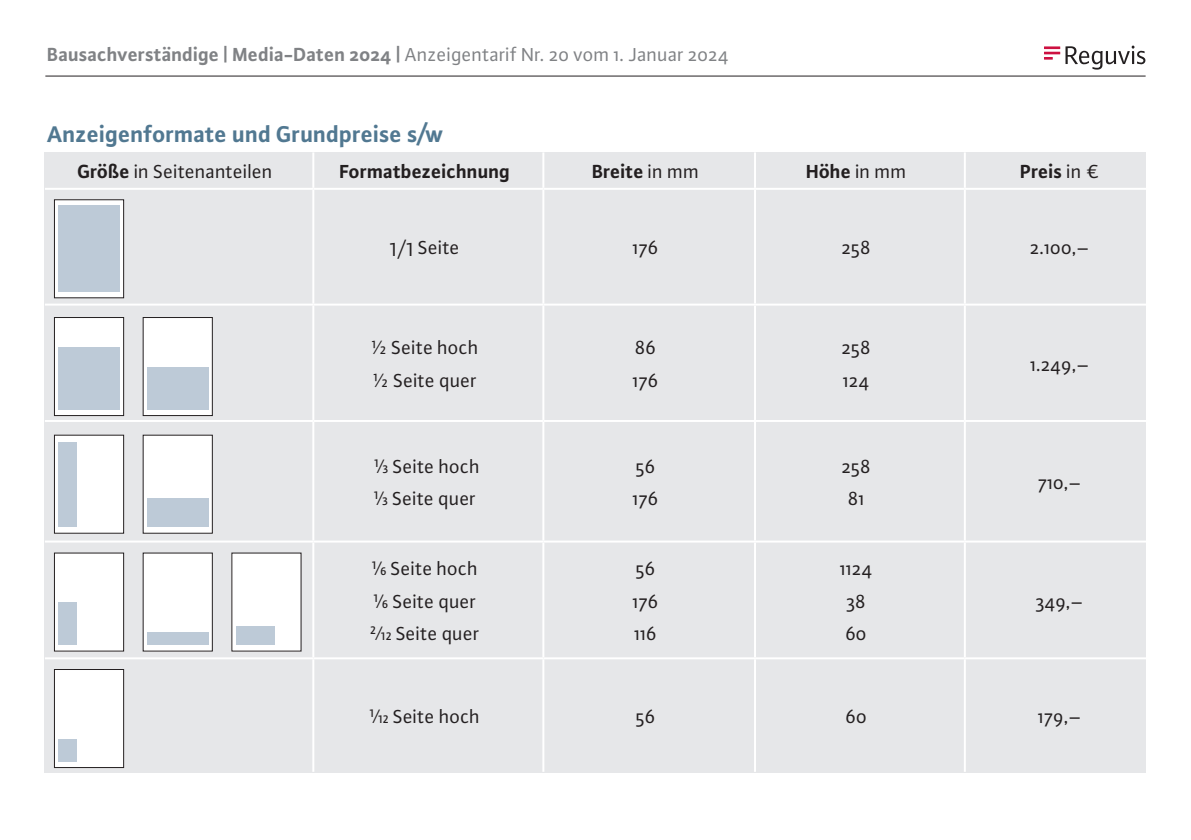
<style>
.page{position:relative;width:1191px;height:840px;background:#fff}
.page>*{position:absolute;margin:0;border:0;box-sizing:border-box;transform-origin:0 0}
.t1{font:700 24px "Plus Sans Pro";color:#517891}
.t2{font:20px/32.4px "Plus Sans Pro";color:#231f20}
.t3{font:700 20px "Plus Sans Pro";color:#808285}
.t4{font:700 20px "Plus Sans Pro";color:#231f20}
.s1{font-weight:400}
.s2{font-weight:700}
.s3{font-size:14px}
.s4{font-weight:500;font-size:11.6px}
</style>
<div class="page">
<svg style="left:1044px;top:46px;width:101px;height:24px"></svg>
<hr style="left:45px;top:76px;width:1100px;height:1px;background:#231f20">
<div style="left:45px;top:152px;width:1101px;height:620px;background:#e6e7e9"></div>
<hr style="left:312px;top:152px;width:2px;height:36px;background:#fff">
<hr style="left:542px;top:152px;width:2px;height:36px;background:#fff">
<hr style="left:754px;top:152px;width:2px;height:36px;background:#fff">
<hr style="left:963px;top:152px;width:2px;height:36px;background:#fff">
<hr style="left:45px;top:188px;width:268px;height:2px;background:#fff">
<hr style="left:313px;top:188px;width:230px;height:2px;background:#fff">
<hr style="left:312px;top:190px;width:2px;height:113px;background:#fff">
<hr style="left:543px;top:188px;width:212px;height:2px;background:#fff">
<hr style="left:542px;top:190px;width:2px;height:113px;background:#fff">
<hr style="left:755px;top:188px;width:209px;height:2px;background:#fff">
<hr style="left:754px;top:190px;width:2px;height:113px;background:#fff">
<hr style="left:964px;top:188px;width:198px;height:2px;background:#fff">
<hr style="left:963px;top:190px;width:2px;height:113px;background:#fff">
<hr style="left:45px;top:303px;width:268px;height:2px;background:#fff">
<hr style="left:313px;top:303px;width:230px;height:2px;background:#fff">
<hr style="left:312px;top:305px;width:2px;height:114px;background:#fff">
<hr style="left:543px;top:303px;width:212px;height:2px;background:#fff">
<hr style="left:542px;top:305px;width:2px;height:114px;background:#fff">
<hr style="left:755px;top:303px;width:209px;height:2px;background:#fff">
<hr style="left:754px;top:305px;width:2px;height:114px;background:#fff">
<hr style="left:964px;top:303px;width:198px;height:2px;background:#fff">
<hr style="left:963px;top:305px;width:2px;height:114px;background:#fff">
<hr style="left:45px;top:419px;width:268px;height:2px;background:#fff">
<hr style="left:313px;top:419px;width:230px;height:2px;background:#fff">
<hr style="left:312px;top:421px;width:2px;height:119px;background:#fff">
<hr style="left:543px;top:419px;width:212px;height:2px;background:#fff">
<hr style="left:542px;top:421px;width:2px;height:119px;background:#fff">
<hr style="left:755px;top:419px;width:209px;height:2px;background:#fff">
<hr style="left:754px;top:421px;width:2px;height:119px;background:#fff">
<hr style="left:964px;top:419px;width:198px;height:2px;background:#fff">
<hr style="left:963px;top:421px;width:2px;height:119px;background:#fff">
<hr style="left:45px;top:540px;width:268px;height:2px;background:#fff">
<hr style="left:313px;top:540px;width:230px;height:2px;background:#fff">
<hr style="left:312px;top:542px;width:2px;height:115px;background:#fff">
<hr style="left:543px;top:540px;width:212px;height:2px;background:#fff">
<hr style="left:542px;top:542px;width:2px;height:115px;background:#fff">
<hr style="left:755px;top:540px;width:209px;height:2px;background:#fff">
<hr style="left:754px;top:542px;width:2px;height:115px;background:#fff">
<hr style="left:964px;top:540px;width:198px;height:2px;background:#fff">
<hr style="left:963px;top:542px;width:2px;height:115px;background:#fff">
<hr style="left:45px;top:657px;width:268px;height:2px;background:#fff">
<hr style="left:313px;top:657px;width:230px;height:2px;background:#fff">
<hr style="left:312px;top:659px;width:2px;height:112px;background:#fff">
<hr style="left:543px;top:657px;width:212px;height:2px;background:#fff">
<hr style="left:542px;top:659px;width:2px;height:112px;background:#fff">
<hr style="left:755px;top:657px;width:209px;height:2px;background:#fff">
<hr style="left:754px;top:659px;width:2px;height:112px;background:#fff">
<hr style="left:964px;top:657px;width:198px;height:2px;background:#fff">
<hr style="left:963px;top:659px;width:2px;height:112px;background:#fff">
<div style="left:54px;top:200px;width:70px;height:97px;background:#fff"></div>
<div style="left:54px;top:199px;width:70px;height:99px;border:1px solid #231f20"></div>
<div style="left:58px;top:206px;width:62px;height:86px;background:#bdcad7"></div>
<div style="left:143px;top:317px;width:69px;height:98px;background:#fff"></div>
<div style="left:147px;top:367px;width:61px;height:42px;background:#bdcad7"></div>
<div style="left:54px;top:552px;width:70px;height:98px;background:#fff"></div>
<div style="left:54px;top:552px;width:70px;height:99px;border:1px solid #231f20"></div>
<div style="left:54px;top:669px;width:70px;height:98px;background:#fff"></div>
<div style="left:54px;top:669px;width:70px;height:98px;border:1px solid #231f20"></div>
<div style="left:58px;top:739px;width:19px;height:22px;background:#bdcad7"></div>
<div style="left:143px;top:552px;width:69px;height:98px;background:#fff"></div>
<div style="left:147px;top:631px;width:61px;height:13px;background:#bdcad7"></div>
<div style="left:54px;top:317px;width:70px;height:98px;background:#fff"></div>
<div style="left:54px;top:317px;width:70px;height:98px;border:1px solid #231f20"></div>
<div style="left:58px;top:346px;width:62px;height:63px;background:#bdcad7"></div>
<div style="left:54px;top:435px;width:70px;height:98px;background:#fff"></div>
<div style="left:54px;top:435px;width:70px;height:98px;border:1px solid #231f20"></div>
<div style="left:58px;top:442px;width:19px;height:85px;background:#bdcad7"></div>
<div style="left:58px;top:601px;width:19px;height:43px;background:#bdcad7"></div>
<div style="left:232px;top:552px;width:69px;height:98px;background:#fff"></div>
<div style="left:236px;top:625px;width:39px;height:19px;background:#bdcad7"></div>
<div style="left:143px;top:435px;width:69px;height:98px;background:#fff"></div>
<div style="left:147px;top:498px;width:61px;height:29px;background:#bdcad7"></div>
<p class="t3" style="left:47px;top:39px;width:683px">Bausachverständige | Media-Daten 2024 | <span class="s1">Anzeigentarif Nr. 20 vom 1. Januar 2024</span></p>
<p class="t1" style="left:47px;top:116px;width:398px">Anzeigenformate und Grundpreise s/w</p>
<p class="t2" style="left:77px;top:155px;width:197px"><span class="s2">Größe</span> in Seitenanteilen</p>
<p class="t4" style="left:339px;top:157px;width:172px">Formatbezeichnung</p>
<p class="t4" style="left:592px;top:157px;width:108px">Breite <span class="s1">in mm</span></p>
<p class="t4" style="left:806px;top:157px;width:102px">Höhe <span class="s1">in mm</span></p>
<p class="t4" style="left:1020px;top:157px;width:81px">Preis <span class="s1">in €</span></p>
<p class="t2" style="left:390px;top:231px;width:72px">1/1 Seite</p>
<p class="t2" style="left:632px;top:231px;width:27px">176</p>
<p class="t2" style="left:841px;top:231px;width:31px">258</p>
<p class="t2" style="left:1030px;top:231px;width:61px">2.100,–</p>
<p class="t2" style="left:371px;top:330px;width:109px">½ Seite hoch ½ Seite quer</p>
<p class="t2" style="left:632px;top:330px;width:27px">86<br>176</p>
<p class="t2" style="left:841px;top:330px;width:31px">258<br>124</p>
<p class="t2" style="left:374px;top:448px;width:108px"><sup>1</sup><span class="s3">/</span><span class="s4">3</span> Seite hoch<br><sup>1</sup><span class="s3">/</span><span class="s4">3</span> Seite quer</p>
<p class="t2" style="left:633px;top:449px;width:27px">56<br>176</p>
<p class="t2" style="left:841px;top:449px;width:31px;text-align:center">258<br>81</p>
<p class="t2" style="left:370px;top:551px;width:111px"><sup>1</sup><span class="s3">/</span><span class="s4">6</span> Seite hoch<br><sup>1</sup><span class="s3">/</span><span class="s4">6</span> Seite quer<br><sup>2</sup><span class="s3">/</span><span class="s4">12</span> Seite quer</p>
<p class="t2" style="left:633px;top:551px;width:27px">56<br>176<br>116</p>
<p class="t2" style="left:840px;top:551px;width:34px">1124<br>38<br>60</p>
<p class="t2" style="left:1030px;top:346px;width:61px">1.249,–</p>
<p class="t2" style="left:1038px;top:465px;width:45px">710,–</p>
<p class="t2" style="left:1036px;top:583px;width:49px">349,–</p>
<p class="t2" style="left:369px;top:698px;width:112px"><sup>1</sup><span class="s3">/</span><span class="s4">12</span> Seite hoch</p>
<p class="t2" style="left:636px;top:698px;width:21px">56</p>
<p class="t2" style="left:845px;top:698px;width:23px">60</p>
<p class="t2" style="left:1038px;top:698px;width:45px">179,–</p>
</div>
